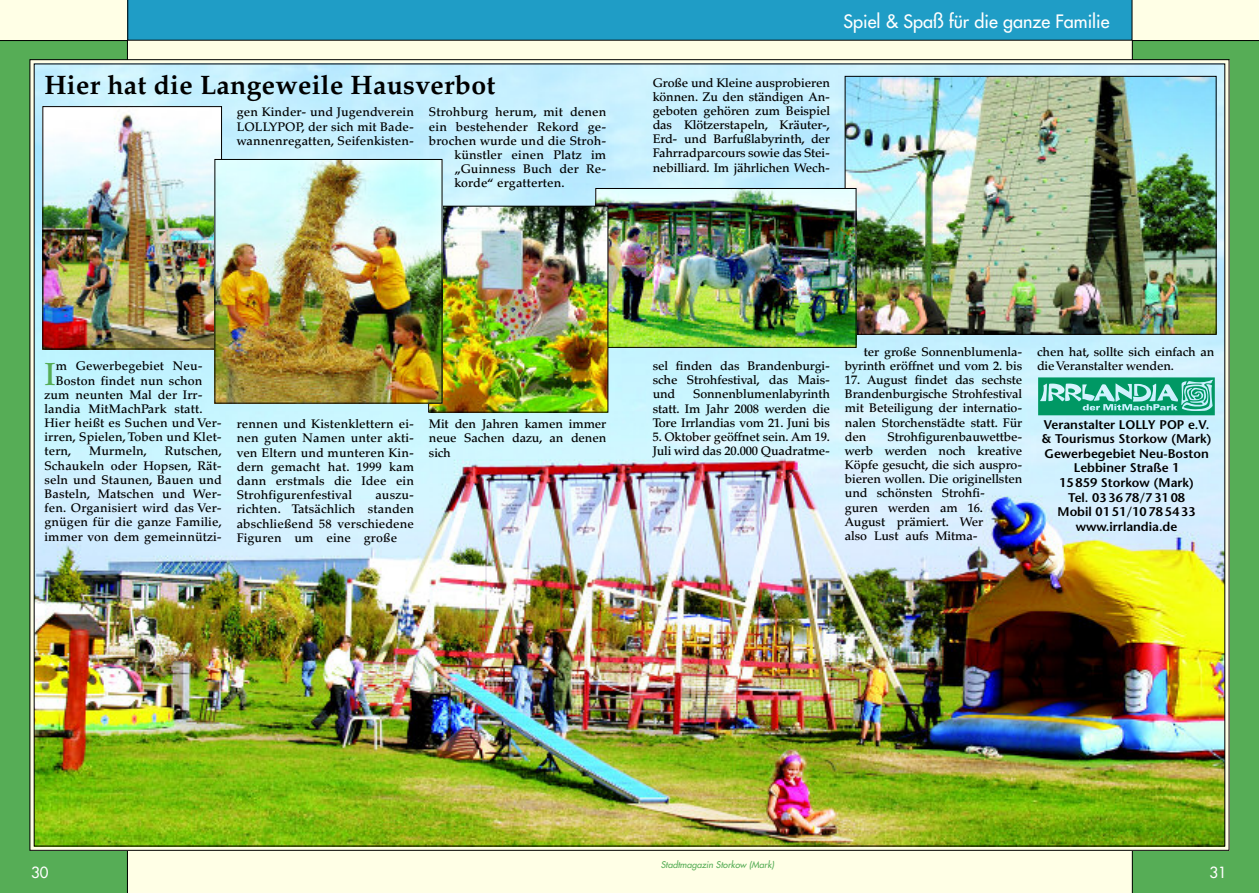
<style>
.page{position:relative;width:1259px;height:893px;background:#fff}
.page>*{position:absolute;margin:0;border:0;box-sizing:border-box;transform-origin:0 0}
.t1{font:500 31.8px "Palatino";color:#56ad56}
.t2{font:700 26.7px "Palatino";letter-spacing:.01em;color:#000}
.t3{font:18px "Futura";color:#fff}
.t4{font:15px "Futura";color:#fff}
.t5{font:600 12.6px/14.5px "Stone Sans";color:#000;text-align:center}
.t6{font:500 12.45px/14.1px "Palatino";letter-spacing:-.01em;color:#000;text-align:justify}
.t7{font:500 12.45px "Palatino";letter-spacing:.01em;color:#000}
.t8{font:italic 9px "Futura";color:#56ad56}
</style>
<div class="page">
<div style="left:0;top:0;width:642px;height:893px;background:#ffffe6"></div>
<div style="left:617px;top:0;width:642px;height:893px;background:#ffffe6"></div>
<div style="left:128px;top:0;width:1004px;height:40px;background:#1f9dc6"></div>
<svg style="left:1132px;top:40px;width:127px;height:853px;background:#539852"></svg>
<svg style="left:0;top:40px;width:128px;height:853px;background:#4e994d"></svg>
<img style="left:36px;top:66px;width:1187px;height:778px">
<svg style="left:1038px;top:377px;width:176px;height:38px;background:#40b494"></svg>
<img style="left:45px;top:108px;width:175px;height:239px">
<div style="left:43px;top:106px;width:179px;height:243px;border:1px solid #000"></div>
<img style="left:847px;top:78px;width:367px;height:255px">
<div style="left:845px;top:76px;width:371px;height:259px;border:1px solid #000"></div>
<img style="left:597px;top:190px;width:257px;height:156px">
<div style="left:595px;top:188px;width:261px;height:160px;border:1px solid #000"></div>
<img style="left:430px;top:208px;width:176px;height:202px">
<div style="left:428px;top:206px;width:180px;height:206px;border:1px solid #000"></div>
<img style="left:217px;top:161px;width:223px;height:240px">
<div style="left:215px;top:159px;width:227px;height:244px;border:1px solid #000"></div>
<h2 class="t2" style="left:44px;top:74px;width:452px">Hier hat die Langeweile Hausverbot</h2>
<p class="t6" style="left:237px;top:106px;width:179px">gen Kinder- und Jugendverein LOLLYPOP, der sich mit Bade&shy;wannenregatten, Seifenkisten-</p>
<p class="t7" style="left:429px;top:107px;width:179px">Strohburg herum, mit denen</p>
<p class="t7" style="left:429px;top:122px;width:179px">ein bestehender Rekord ge-</p>
<p class="t7" style="left:429px;top:136px;width:179px">brochen wurde und die Stroh-</p>
<p class="t7" style="left:454px;top:150px;width:153px">künstler einen Platz im</p>
<p class="t7" style="left:454px;top:164px;width:153px">„Guinness Buch der Re-</p>
<p class="t7" style="left:454px;top:178px;width:112px">korde“ ergatterten.</p>
<h3 class="t3" style="left:843px;top:14px;width:268px">Spiel &amp; Spaß für die ganze Familie</h3>
<p class="t6" style="left:653px;top:77px;width:179px">Große und Kleine ausprobieren können. Zu den ständigen An&shy;geboten gehören zum Beispiel das Klötzerstapeln, Kräuter-, Erd- und Barfußlabyrinth, der Fahrradparcours sowie das Stei&shy;nebilliard. Im jährlichen Wech-</p>
<h1 class="t1" style="left:44px;top:361px;width:13px">I</h1>
<p class="t7" style="left:56px;top:361px;width:148px">m Gewerbegebiet Neu-</p>
<p class="t7" style="left:56px;top:375px;width:148px">Boston findet nun schon</p>
<p class="t7" style="left:44px;top:390px;width:160px">zum neunten Mal der Irr-</p>
<p class="t7" style="left:44px;top:404px;width:160px">landia MitMachPark statt.</p>
<p class="t7" style="left:44px;top:418px;width:179px">Hier heißt es Suchen und Ver-</p>
<p class="t7" style="left:44px;top:432px;width:179px">irren, Spielen, Toben und Klet-</p>
<p class="t6" style="left:44px;top:445px;width:28px">tern,</p>
<p class="t7" style="left:89px;top:446px;width:59px">Murmeln,</p>
<p class="t6" style="left:44px;top:445px;width:179px;text-indent:120px">Rutschen, Schaukeln oder Hopsen, Rät&shy;seln und Staunen, Bauen und Basteln, Matschen und Wer&shy;fen. Organisiert wird das Ver&shy;gnügen für die ganze Familie, immer von dem gemeinnützi-</p>
<p class="t6" style="left:237px;top:418px;width:179px">rennen und Kistenklettern ei&shy;nen guten Namen unter akti&shy;ven Eltern und munteren Kin&shy;dern gemacht hat. 1999 kam dann erstmals die Idee ein Strohfigurenfestival</p>
<p class="t6" style="left:237px;top:489px;width:179px;text-indent:139px">auszu&shy;richten. Tatsächlich standen abschließend 58 verschiedene Figuren um eine große</p>
<p class="t6" style="left:429px;top:418px;width:179px">Mit den Jahren kamen immer neue Sachen dazu, an denen sich</p>
<p class="t6" style="left:653px;top:360px;width:179px">sel finden das Brandenburgi&shy;sche Strohfestival, das Mais&shy;und</p>
<p class="t6" style="left:653px;top:388px;width:179px;text-indent:40px">Sonnenblumenlabyrinth statt. Im Jahr 2008 werden die Tore Irrlandias vom 21. Juni bis</p>
<p class="t6" style="left:653px;top:431px;width:179px">5. Oktober geöffnet sein. Am 19.<br>Juli wird das 20.000 Quadratme-</p>
<p class="t6" style="left:845px;top:346px;width:179px;text-align:right">ter große Sonnenblumenla&shy;byrinth eröffnet und vom 2. bis</p>
<p class="t6" style="left:845px;top:374px;width:179px">17. August findet das sechste Brandenburgische Strohfestival mit Beteiligung der internatio&shy;nalen Storchenstädte statt. Für den</p>
<p class="t6" style="left:845px;top:431px;width:179px;text-align:left;text-indent:43px">Strohfigurenbauwettbe&shy;werb werden noch kreative<br>Köpfe gesucht, die sich auspro&shy;bieren wollen. Die originellsten und schönsten Strohfi-<br>guren werden am 16.<br>August prämiert. Wer<br>also Lust aufs Mitma-</p>
<p class="t6" style="left:1037px;top:346px;width:179px">chen hat, sollte sich einfach an die Veranstalter wenden.</p>
<p class="t5" style="left:1041px;top:418px;width:172px">Veranstalter LOLLY POP e.V. &amp; Tourismus Storkow (Mark)<br>Gewerbegebiet Neu-Boston<br>Lebbiner Straße 1<br>15 859 Storkow (Mark)<br>Tel. 03 36 78/7 31 08<br>Mobil 01 51/10 78 54 33 www.irrlandia.de</p>
<p class="t4" style="left:31px;top:866px;width:19px">30</p>
<p class="t8" style="left:661px;top:860px;width:115px">Stadtmagazin Storkow (Mark)</p>
<p class="t4" style="left:1209px;top:866px;width:19px">31</p>
</div>
